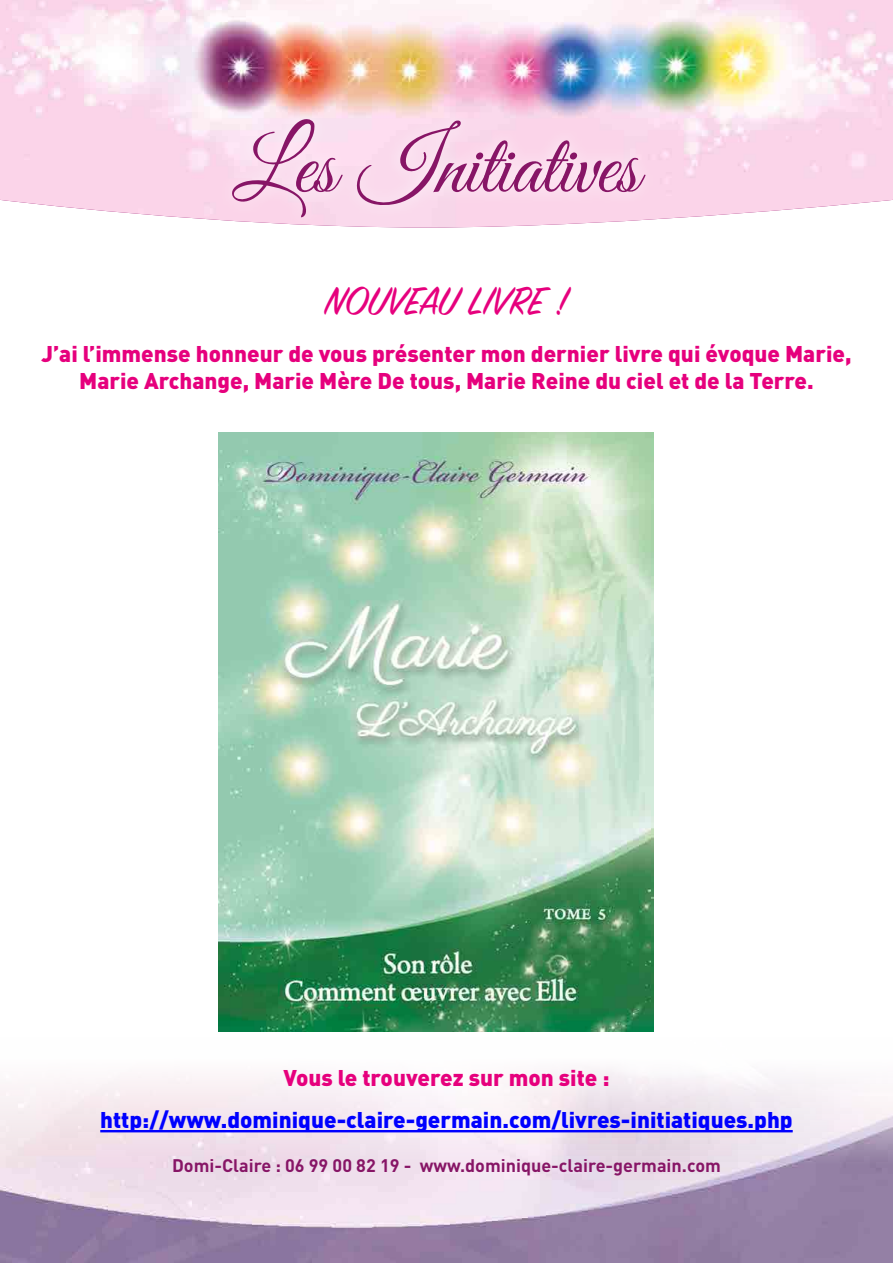
<style>
.page{position:relative;width:893px;height:1263px;background:#fff}
.page>*{position:absolute;margin:0;border:0;box-sizing:border-box;transform-origin:0 0}
.t1{font:85.5px "Great Vibes";color:#871566}
.t2{font:43.65px "Sign Painter House Script";color:#e6007d}
.t3{font:900 22.5px/27px "DIN";color:#e6007d;text-align:center}
.t4{font:900 22.5px "DIN";color:#00f}
.Normal__Web{font:700 18px "DIN";color:#871566}
</style>
<div class="page">
<img style="left:0;top:1069px;width:893px;height:194px">
<img style="left:0;top:11px;width:893px;height:209px">
<div style="left:218px;top:104px;width:442px;height:128px;background:#fff;opacity:.86"></div>
<div style="left:0;top:0;width:893px;height:11px;background:#fff;opacity:.75"></div>
<svg style="left:0;top:0;width:893px;height:9px"></svg>
<img style="left:218px;top:432px;width:435px;height:600px">
<hr style="left:100px;top:1130px;width:693px;height:2px;background:#00f">
<p class="t1" style="left:233px;top:119px;width:408px">Les Initiatives</p>
<p class="t2" style="left:325px;top:275px;width:245px">NOUVEAU LIVRE !</p>
<p class="t3" style="left:41px;top:340px;width:812px">J’ai l’immense honneur de vous présenter mon dernier livre qui évoque Marie,<br>Marie Archange, Marie Mère De tous, Marie Reine du ciel et de la Terre.</p>
<p class="t3" style="left:283px;top:1063px;width:328px">Vous le trouverez sur mon site :</p>
<p class="t4" style="left:100px;top:1105px;width:694px">http://www.dominique-claire-germain.com/livres-initiatiques.php</p>
<p class="Normal__Web" style="left:172px;top:1154px;width:550px">Domi-Claire : 06 99 00 82 19 - www.dominique-claire-germain.com</p>
</div>
